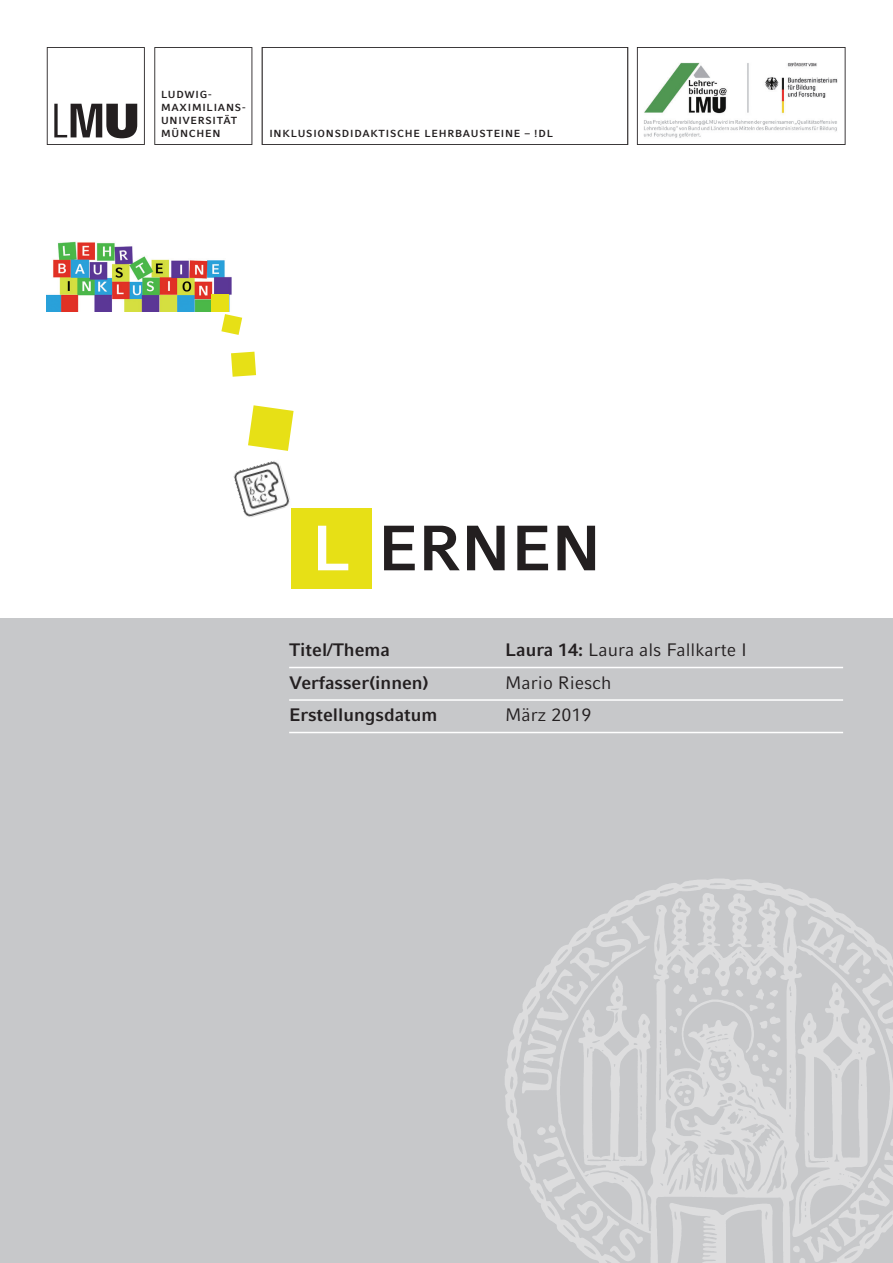
<style>
.page{position:relative;width:893px;height:1263px;background:#fff}
.page>*{position:absolute;margin:0;border:0;box-sizing:border-box;transform-origin:0 0}
.t1{font:700 63.75px "LMU Compatil Fact";color:#231f20}
.t2{font:18px "LMU Compatil Fact";color:#231f20}
.t3{font:700 18px "LMU Compatil Fact";color:#231f20}
.t4{font:700 10.2px/13.2px "LMU Compatil Fact";letter-spacing:.075em;color:#231f20}
.s1{color:#fff}
.s2{font-weight:700}
</style>
<div class="page">
<div style="left:0;top:619px;width:893px;height:644px;background:#c7c8ca"></div>
<img style="left:505px;top:879px;width:388px;height:384px">
<img style="left:47px;top:241px;width:185px;height:71px">
<svg style="left:154px;top:47px;width:98px;height:98px"></svg>
<svg style="left:637px;top:47px;width:208px;height:98px"></svg>
<svg style="left:262px;top:47px;width:366px;height:98px"></svg>
<svg style="left:47px;top:47px;width:98px;height:98px"></svg>
<img style="left:643px;top:62px;width:199px;height:80px">
<svg style="left:248px;top:405px;width:46px;height:46px"></svg>
<svg style="left:231px;top:352px;width:25px;height:25px"></svg>
<svg style="left:221px;top:314px;width:21px;height:21px"></svg>
<div style="left:211px;top:295px;width:18px;height:17px;background:#e7e016"></div>
<div style="left:291px;top:508px;width:81px;height:80px;background:#e7e016"></div>
<img style="left:233px;top:461px;width:57px;height:56px">
<hr style="left:289px;top:667px;width:554px;height:1px;background:#fff">
<hr style="left:289px;top:699px;width:554px;height:2px;background:#fff">
<hr style="left:289px;top:732px;width:554px;height:1px;background:#fff">
<p class="t4" style="left:161px;top:88px;width:86px">LUDWIG-<br>MAXIMILIANS-<br>UNIVERSITÄT<br>MÜNCHEN</p>
<p class="t4" style="left:269px;top:127px;width:285px">INKLUSIONSDIDAKTISCHE LEHRBAUSTEINE – !DL</p>
<h1 class="t1" style="left:312px;top:511px;width:291px"><span class="s1">L</span> ERNEN</h1>
<p class="t3" style="left:289px;top:639px;width:102px">Titel/Thema</p>
<p class="t2" style="left:505px;top:639px;width:243px"><span class="s2">Laura 14:</span> Laura als Fallkarte I</p>
<p class="t3" style="left:289px;top:672px;width:141px">Verfasser(innen)</p>
<p class="t2" style="left:505px;top:672px;width:108px">Mario Riesch</p>
<p class="t3" style="left:289px;top:704px;width:150px">Erstellungsdatum</p>
<p class="t2" style="left:505px;top:704px;width:88px">März 2019</p>
</div>
